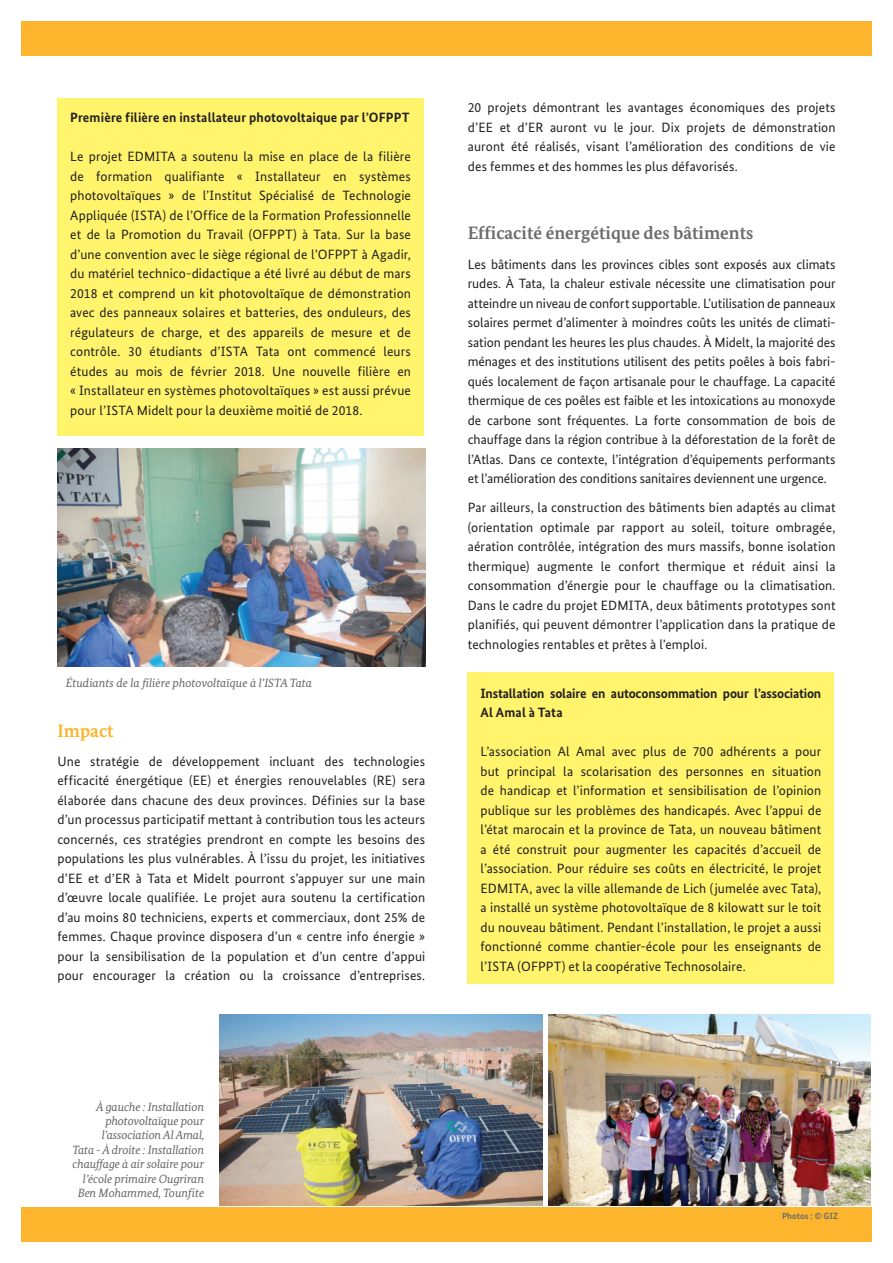
<style>
.page{position:relative;width:893px;height:1263px;background:#fff}
.page>*{position:absolute;margin:0;border:0;box-sizing:border-box;transform-origin:0 0}
.t1{font:700 18px "Bundes Serif";color:#6c6d70}
.t2{font:700 18px "Bundes Serif";color:#fcb52c}
.t3{font:13.5px/19.5px "Bundes Sans";letter-spacing:.01em;color:#231f20;text-align:justify}
.t4{font:700 13.5px/19.5px "Bundes Sans";color:#231f20}
.t5{font:italic 12px/14.4px "Bundes Serif";letter-spacing:-.01em;color:#636366;text-align:right}
.t6{font:700 9px "Bundes Sans";color:#6c6d70}
</style>
<div class="page">
<div style="left:21px;top:1208px;width:851px;height:34px;background:#fcb52c"></div>
<div style="left:21px;top:21px;width:851px;height:34px;background:#fcb52c"></div>
<div style="left:57px;top:98px;width:367px;height:337px;background:#fff46b"></div>
<div style="left:468px;top:672px;width:366px;height:311px;background:#fff46b"></div>
<img style="left:220px;top:1014px;width:323px;height:191px">
<img style="left:549px;top:1014px;width:321px;height:191px">
<img style="left:57px;top:449px;width:368px;height:218px">
<p class="t4" style="left:70px;top:108px;width:341px">Première filière en installateur photovoltaique par l’OFPPT</p>
<p class="t3" style="left:70px;top:147px;width:342px">Le projet EDMITA a soutenu la mise en place de la filière de formation qualifiante « Installateur en systèmes photovoltaïques » de l’Institut Spécialisé de Technologie Appliquée (ISTA) de l’Office de la Formation Professionnelle et de la Promotion du Travail (OFPPT) à Tata. Sur la base d’une convention avec le siège régional de l’OFPPT à Agadir, du matériel technico-didactique a été livré au début de mars 2018 et comprend un kit photovoltaïque de démonstration avec des panneaux solaires et batteries, des onduleurs, des régulateurs de charge, et des appareils de mesure et de contrôle. 30 étudiants d’ISTA Tata ont commencé leurs études au mois de février 2018. Une nouvelle filière en « Installateur en systèmes photovoltaïques » est aussi prévue pour l’ISTA Midelt pour la deuxième moitié de 2018.</p>
<p class="t5" style="left:66px;top:675px;width:248px">Étudiants de la filière photovoltaïque à l’ISTA Tata</p>
<h1 class="t2" style="left:57px;top:719px;width:58px">Impact</h1>
<p class="t3" style="left:57px;top:751px;width:369px">Une stratégie de développement incluant des technologies efficacité énergétique (EE) et énergies renouvelables (RE) sera élaborée dans chacune des deux provinces. Définies sur la base d’un processus participatif mettant à contribution tous les acteurs concernés, ces stratégies prendront en compte les besoins des populations les plus vulnérables. À l’issu du projet, les initiatives d’EE et d’ER à Tata et Midelt pourront s’appuyer sur une main d’œuvre locale qualifiée. Le projet aura soutenu la certification d’au moins 80 techniciens, experts et commerciaux, dont 25% de femmes. Chaque province disposera d’un « centre info énergie » pour la sensibilisation de la population et d’un centre d’appui pour encourager la création ou la croissance d’entreprises.</p>
<p class="t3" style="left:468px;top:98px;width:369px">20 projets démontrant les avantages économiques des projets d’EE et d’ER auront vu le jour. Dix projets de démonstration auront été réalisés, visant l’amélioration des conditions de vie des femmes et des hommes les plus défavorisés.</p>
<h1 class="t1" style="left:468px;top:222px;width:287px">Efficacité énergétique des bâtiments</h1>
<p class="t3" style="left:468px;top:254px;width:369px">Les bâtiments dans les provinces cibles sont exposés aux climats rudes. À Tata, la chaleur estivale nécessite une climatisation pour atteindre un niveau de confort supportable. L’utilisation de panneaux solaires permet d’alimenter à moindres coûts les unités de climati&shy;sation pendant les heures les plus chaudes. À Midelt, la majorité des ménages et des institutions utilisent des petits poêles à bois fabri&shy;qués localement de façon artisanale pour le chauffage. La capacité thermique de ces poêles est faible et les intoxications au monoxyde de carbone sont fréquentes. La forte consommation de bois de chauffage dans la région contribue à la déforestation de la forêt de l’Atlas. Dans ce contexte, l’intégration d’équipements performants et l’amélioration des conditions sanitaires deviennent une urgence.</p>
<p class="t3" style="left:468px;top:498px;width:369px">Par ailleurs, la construction des bâtiments bien adaptés au climat (orientation optimale par rapport au soleil, toiture ombragée, aération contrôlée, intégration des murs massifs, bonne isolation thermique) augmente le confort thermique et réduit ainsi la consommation d’énergie pour le chauffage ou la climatisation.<br>Dans le cadre du projet EDMITA, deux bâtiments prototypes sont planifiés, qui peuvent démontrer l’application dans la pratique de technologies rentables et prêtes à l’emploi.</p>
<p class="t4" style="left:480px;top:683px;width:342px">Installation solaire en autoconsommation pour l’association<br>Al Amal à Tata</p>
<p class="t3" style="left:480px;top:741px;width:342px">L’association Al Amal avec plus de 700 adhérents a pour but principal la scolarisation des personnes en situation de handicap et l’information et sensibilisation de l’opinion publique sur les problèmes des handicapés. Avec l’appui de l’état marocain et la province de Tata, un nouveau bâtiment a été construit pour augmenter les capacités d’accueil de l’association. Pour réduire ses coûts en électricité, le projet EDMITA, avec la ville allemande de Lich (jumelée avec Tata), a installé un système photovoltaïque de 8 kilowatt sur le toit du nouveau bâtiment. Pendant l’installation, le projet a aussi fonctionné comme chantier-école pour les enseignants de l’ISTA (OFPPT) et la coopérative Technosolaire.</p>
<p class="t5" style="left:72px;top:1099px;width:133px">À gauche : Installation photovoltaïque pour l’association Al Amal,<br>Tata - À droite : Installation chauffage à air solaire pour l’école primaire Ougriran<br>Ben Mohammed, Tounfite</p>
<p class="t6" style="left:782px;top:1211px;width:58px">Photos : © GIZ</p>
</div>
